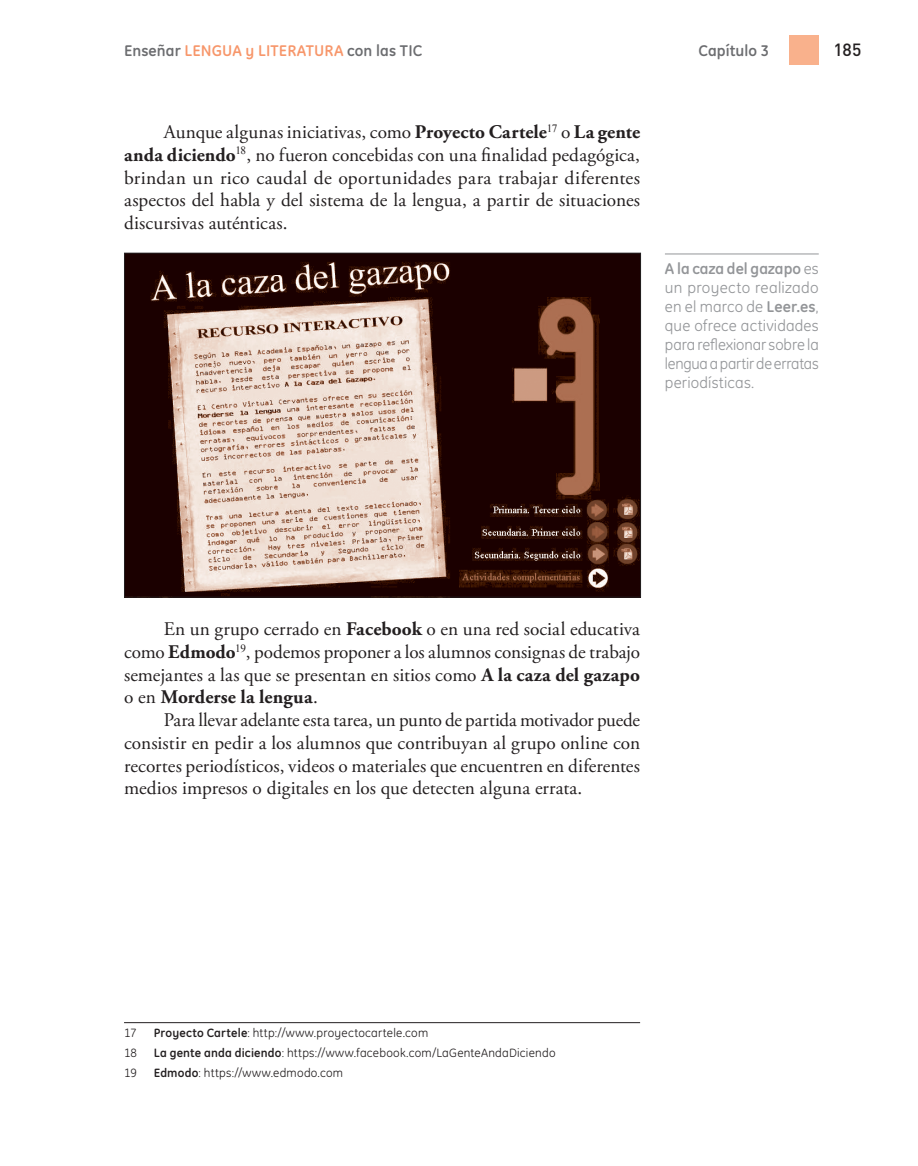
<style>
.page{position:relative;width:918px;height:1166px;background:#fff}
.page>*{position:absolute;margin:0;border:0;box-sizing:border-box;transform-origin:0 0}
.t1{font:19.25px/22.8px "Adobe Garamond Pro";letter-spacing:.005em;color:#231f20;text-align:justify}
.t2{font:700 19.25px "Adobe Garamond Pro";letter-spacing:.005em;color:#231f20}
.t3{font:500 17.5px "DIN Pro";color:#231f20}
.t4{font:15.75px/18.9px "GE Inspira";letter-spacing:.005em;color:#939598;text-align:justify}
.t5{font:700 15.75px "GE Inspira";letter-spacing:.01em;color:#f7966a}
.t6{font:700 15.75px "GE Inspira";letter-spacing:.005em;color:#6c6d70}
.t7{font:12.25px "GE Inspira";letter-spacing:.02em;color:#231f20}
.s1{color:#6c6d70}
.s2{font-weight:700}
.s3{font-weight:400}
</style>
<div class="page">
<div style="left:789px;top:35px;width:30px;height:29px;background:#f9b18c"></div>
<img style="left:126px;top:255px;width:513px;height:340px">
<hr style="left:124px;top:1022px;width:516px;height:1px;background:#231f20">
<hr style="left:665px;top:253px;width:154px;height:1px;background:#939598">
<p class="t5" style="left:124px;top:40px;width:300px"><span class="s1">Enseñar</span> LENGUA y LITERATURA <span class="s1">con las TIC</span></p>
<p class="t6" style="left:698px;top:40px;width:72px">Capítulo 3</p>
<p class="t3" style="left:833px;top:38px;width:29px">185</p>
<p class="t1" style="left:124px;top:121px;width:517px;text-indent:40px">Aunque algunas iniciativas, como <span class="s2">Proyecto Cartele</span><sup>17</sup> o <span class="s2">La gente anda diciendo</span><sup>18</sup>, no fueron concebidas con una finalidad pedagógica, brindan un rico caudal de oportunidades para trabajar diferentes aspectos del habla y del sistema de la lengua, a partir de situaciones discursivas auténticas.</p>
<p class="t4" style="left:665px;top:259px;width:155px"><span class="s2">A la caza del gazapo</span> es un proyecto realizado en el marco de <span class="s2">Leer.es</span>, que ofrece actividades para reflexionar sobre la lengua a partir de erratas periodísticas.</p>
<p class="t1" style="left:164px;top:618px;width:478px">En un grupo cerrado en <span class="s2">Facebook</span> o en una red social educativa</p>
<p class="t1" style="left:124px;top:641px;width:517px">como <span class="s2">Edmodo</span><sup>19</sup>, podemos proponer a los alumnos consignas de trabajo</p>
<p class="t1" style="left:124px;top:664px;width:517px">semejantes a las que se presentan en sitios como <span class="s2">A la caza del gazapo</span></p>
<p class="t2" style="left:124px;top:686px;width:195px"><span class="s3">o en</span> Morderse la lengua<span class="s3">.</span></p>
<p class="t1" style="left:164px;top:709px;width:478px">Para llevar adelante esta tarea, un punto de partida motivador puede</p>
<p class="t1" style="left:124px;top:732px;width:517px">consistir en pedir a los alumnos que contribuyan al grupo online con</p>
<p class="t1" style="left:124px;top:755px;width:517px">recortes periodísticos, videos o materiales que encuentren en diferentes</p>
<p class="t1" style="left:124px;top:778px;width:460px">medios impresos o digitales en los que detecten alguna errata.</p>
<p class="t7" style="left:124px;top:1026px;width:14px">17</p>
<p class="t7" style="left:154px;top:1026px;width:276px"><span class="s2">Proyecto Cartele</span>: http://www.proyectocartele.com</p>
<p class="t7" style="left:124px;top:1046px;width:14px">18</p>
<p class="t7" style="left:154px;top:1046px;width:403px"><span class="s2">La gente anda diciendo</span>: https://www.facebook.com/LaGenteAndaDiciendo</p>
<p class="t7" style="left:124px;top:1065px;width:14px">19</p>
<p class="t7" style="left:154px;top:1065px;width:191px"><span class="s2">Edmodo</span>: https://www.edmodo.com</p>
</div>
